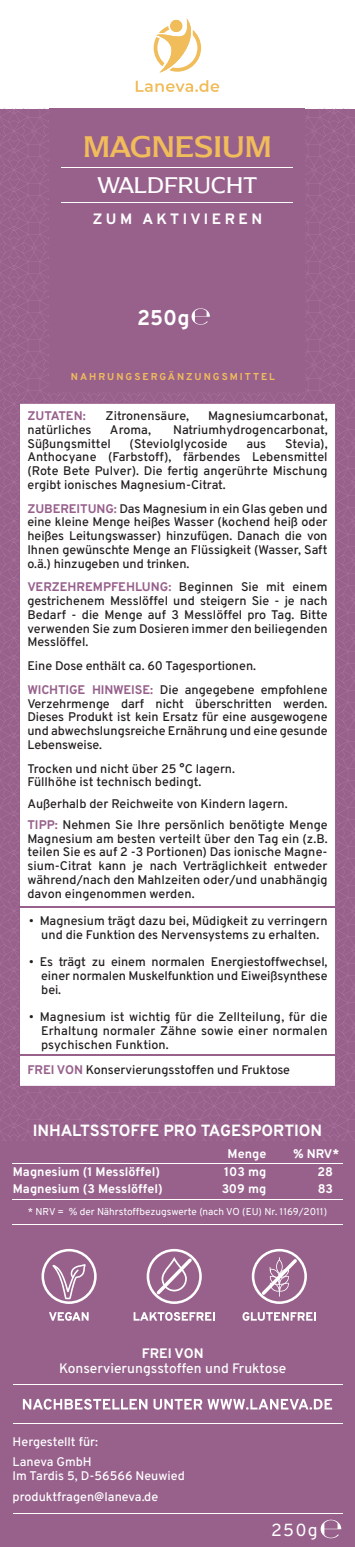
<style>
.page{position:relative;width:355px;height:1547px;background:#fff}
.page>*{position:absolute;margin:0;border:0;box-sizing:border-box;transform-origin:0 0}
.t1{font:500 31.25px "Arpona";color:#f1bc5a}
.t2{font:23.75px "Arpona";color:#fff}
.t3{font:700 21.25px "Overpass";color:#fff}
.t4{font:17.5px "Overpass";color:#fff}
.t5{font:700 16.25px "Overpass";letter-spacing:-.005em;color:#fff}
.t6{font:700 15px "Overpass";letter-spacing:.23em;color:#fff}
.t7{font:500 13.75px "Overpass";color:#fff}
.t8{font:700 13.75px "Overpass";letter-spacing:-.005em;color:#fff}
.t9{font:500 12.5px/13.8px "Overpass";color:#231f20;text-align:justify}
.t10{font:500 12.5px/20.2px "Overpass";color:#fff}
.t11{font:700 12.5px "Overpass";color:#fff}
.t12{font:700 12.5px "Overpass";color:#97618c}
.t13{font:10px "Overpass";color:#fff}
.t14{font:700 10px "Overpass";letter-spacing:.2em;color:#f1bc5a}
.s1{font-weight:700;color:#97618c}
</style>
<div class="page">
<div style="left:0;top:109px;width:354px;height:1193px;background:#97618c"></div>
<div style="left:20px;top:403px;width:315px;height:683px;background:#fff"></div>
<div style="left:0;top:1141px;width:354px;height:406px;background:#97618c"></div>
<hr style="left:12px;top:1163px;width:330px;height:1px;background:#fff">
<hr style="left:12px;top:1199px;width:330px;height:1px;background:#fff">
<hr style="left:12px;top:1223px;width:330px;height:1px;background:#fff">
<svg style="left:23px;top:1398px;width:124px;height:11px"></svg>
<svg style="left:153px;top:1399px;width:178px;height:10px"></svg>
<hr style="left:13px;top:1423px;width:329px;height:1px;background:#fff">
<hr style="left:13px;top:1513px;width:329px;height:1px;background:#fff">
<hr style="left:13px;top:1384px;width:329px;height:1px;background:#fff">
<svg style="left:320px;top:1519px;width:21px;height:19px"></svg>
<svg style="left:49px;top:1312px;width:39px;height:9px"></svg>
<svg style="left:41px;top:1249px;width:55px;height:55px"></svg>
<svg style="left:242px;top:1312px;width:73px;height:9px"></svg>
<svg style="left:251px;top:1249px;width:55px;height:55px"></svg>
<svg style="left:133px;top:1312px;width:81px;height:9px"></svg>
<svg style="left:146px;top:1249px;width:55px;height:55px"></svg>
<svg style="left:153px;top:19px;width:48px;height:54px"></svg>
<svg style="left:136px;top:80px;width:83px;height:12px"></svg>
<hr style="left:62px;top:202px;width:231px;height:1px;background:#fff">
<hr style="left:62px;top:167px;width:231px;height:1px;background:#fff">
<svg style="left:191px;top:308px;width:19px;height:17px"></svg>
<hr style="left:19px;top:907px;width:316px;height:1px;background:#97618c">
<hr style="left:19px;top:1054px;width:316px;height:1px;background:#97618c">
<h1 class="t1" style="left:83px;top:127px;width:190px">MAGNESIUM</h1>
<h2 class="t2" style="left:97px;top:170px;width:161px">WALDFRUCHT</h2>
<p class="t6" style="left:93px;top:207px;width:171px">ZUM AKTIVIEREN</p>
<h3 class="t3" style="left:137px;top:300px;width:54px">250g</h3>
<p class="t14" style="left:71px;top:368px;width:205px">NAHRUNGSERGÄNZUNGSMITTEL</p>
<p class="t12" style="left:27px;top:406px;width:60px">ZUTATEN:</p>
<p class="t9" style="left:105px;top:408px;width:85px">Zitronensäure,</p>
<p class="t9" style="left:208px;top:408px;width:121px">Magnesiumcarbonat,</p>
<p class="t9" style="left:27px;top:422px;width:66px">natürliches</p>
<p class="t9" style="left:110px;top:422px;width:43px">Aroma,</p>
<p class="t9" style="left:173px;top:422px;width:155px">Natriumhydrogencarbonat,</p>
<p class="t9" style="left:27px;top:436px;width:85px">Süßungsmittel</p>
<p class="t9" style="left:129px;top:436px;width:99px">(Steviolglycoside</p>
<p class="t9" style="left:246px;top:436px;width:21px">aus</p>
<p class="t9" style="left:27px;top:436px;width:301px;text-indent:257px">Stevia), Anthocyane (Farbstoff), färbendes Lebensmittel (Rote Bete Pulver). Die fertig angerührte Mischung ergibt ionisches Magnesium-Citrat.</p>
<p class="t9" style="left:27px;top:501px;width:301px"><span class="s1">ZUBEREITUNG:</span> Das Magnesium in ein Glas geben und eine kleine Menge heißes Wasser (kochend heiß oder heißes Leitungswasser) hinzufügen. Danach die von Ihnen gewünschte Menge an Flüssigkeit (Wasser, Saft o.ä.) hinzugeben und trinken.</p>
<p class="t9" style="left:27px;top:579px;width:301px"><span class="s1">VERZEHREMPFEHLUNG:</span> Beginnen Sie mit einem gestrichenem Messlöffel und steigern Sie - je nach Bedarf - die Menge auf 3 Messlöffel pro Tag. Bitte verwenden Sie zum Dosieren immer den beiliegenden Messlöffel.</p>
<p class="t9" style="left:27px;top:653px;width:301px;line-height:23.8px">Eine Dose enthält ca. 60 Tagesportionen.<br><span class="s1">WICHTIGE HINWEISE:</span> Die angegebene empfohlene</p>
<p class="t9" style="left:27px;top:696px;width:301px">Verzehrmenge darf nicht überschritten werden.<br>Dieses Produkt ist kein Ersatz für eine ausgewogene und abwechslungsreiche Ernährung und eine gesunde Lebensweise.</p>
<p class="t9" style="left:27px;top:761px;width:209px">Trocken und nicht über 25 °C lagern.<br>Füllhöhe ist technisch bedingt.</p>
<p class="t9" style="left:27px;top:792px;width:301px;line-height:21.2px">Außerhalb der Reichweite von Kindern lagern.<br><span class="s1">TIPP:</span> Nehmen Sie Ihre persönlich benötigte Menge</p>
<p class="t9" style="left:27px;top:831px;width:301px">Magnesium am besten verteilt über den Tag ein (z.B. teilen Sie es auf 2 -3 Portionen) Das ionische Magne&shy;sium-Citrat kann je nach Verträglichkeit entweder während/nach den Mahlzeiten oder/und unabhängig davon eingenommen werden.</p>
<p class="t9" style="left:29px;top:913px;width:300px;text-align:center">• Magnesium trägt dazu bei, Müdigkeit zu verringern und die Funktion des Nervensystems zu erhalten.</p>
<p class="t9" style="left:41px;top:954px;width:287px;text-indent:-12px">• Es trägt zu einem normalen Energiestoffwechsel, einer normalen Muskelfunktion und Eiweißsynthese bei.</p>
<p class="t9" style="left:41px;top:1009px;width:287px;text-indent:-12px">• Magnesium ist wichtig für die Zellteilung, für die Erhaltung normaler Zähne sowie einer normalen psychischen Funktion.</p>
<p class="t9" style="left:27px;top:1062px;width:264px"><span class="s1">FREI VON</span> Konservierungsstoffen und Fruktose</p>
<h3 class="t5" style="left:33px;top:1117px;width:290px">INHALTSSTOFFE PRO TAGESPORTION</h3>
<p class="t11" style="left:227px;top:1144px;width:40px">Menge</p>
<p class="t11" style="left:292px;top:1144px;width:48px">% NRV*</p>
<p class="t11" style="left:13px;top:1161px;width:149px">Magnesium (1 Messlöffel)</p>
<p class="t11" style="left:224px;top:1161px;width:44px">103 mg</p>
<p class="t11" style="left:317px;top:1161px;width:17px">28</p>
<p class="t11" style="left:13px;top:1179px;width:151px">Magnesium (3 Messlöffel)</p>
<p class="t11" style="left:221px;top:1179px;width:46px">309 mg</p>
<p class="t11" style="left:317px;top:1179px;width:17px">83</p>
<p class="t13" style="left:28px;top:1203px;width:300px">* NRV = % der Nährstoffbezugswerte (nach VO (EU) Nr. 1169/2011)</p>
<p class="t8" style="left:141px;top:1342px;width:63px">FREI VON</p>
<p class="t7" style="left:59px;top:1357px;width:228px">Konservierungsstoffen und Fruktose</p>
<p class="t10" style="left:13px;top:1431px;width:87px">Hergestellt für:<br>Laneva GmbH</p>
<p class="t10" style="left:13px;top:1465px;width:174px">Im Tardis 5, D-56566 Neuwied produktfragen@laneva.de</p>
<h3 class="t4" style="left:271px;top:1516px;width:48px">250g</h3>
</div>
